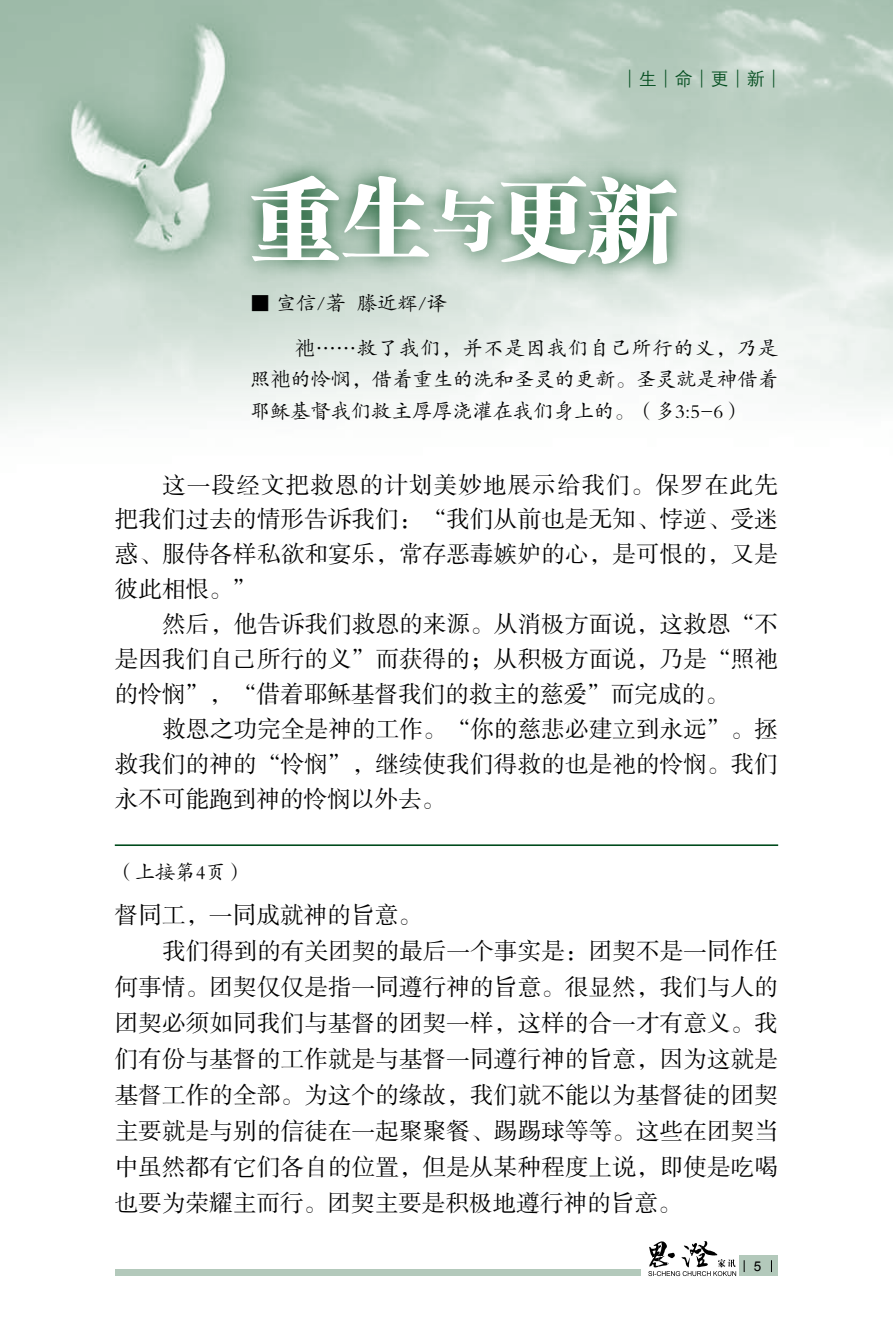
<style>
.page{position:relative;width:893px;height:1340px;background:#fff}
.page>*{position:absolute;margin:0;border:0;box-sizing:border-box;transform-origin:0 0}
.t1{font:90px "FZCSJW GB1 0";color:#fff}
.t2{font:23.62px/34.9px "FZSSK GBK1 0";letter-spacing:.005em;color:#000;text-align:justify}
.t3{font:20.25px/31.5px "FZKTJW GB1 0";color:#000;text-align:justify}
.t4{font:18px "FZZDXK GBK1 0";color:#004b1c}
.s1{font-size:67.5px}
.s2{font-family:"Sim Sun"}
</style>
<div class="page">
<img style="left:0;top:0;width:893px;height:846px">
<hr style="left:115px;top:844px;width:663px;height:2px;background:#004b1c">
<svg style="left:231px;top:152px;width:467px;height:135px"></svg>
<svg style="left:648px;top:1241px;width:88px;height:34px"></svg>
<div style="left:739px;top:1255px;width:38px;height:20px;background:#b3c9bb"></div>
<div style="left:115px;top:1269px;width:526px;height:6px;background:#b3c9bb"></div>
<p class="t4" style="left:621px;top:69px;width:163px">│生│命│更│新│</p>
<h1 class="t1" style="left:250px;top:169px;width:429px">重生<span class="s1">与</span>更新</h1>
<p class="t3" style="left:250px;top:288px;width:199px">■ 宣信/著 滕近辉/译</p>
<p class="t3" style="left:250px;top:333px;width:530px;text-indent:45px"><span class="s2">祂</span>……救了我们，并不是因我们自己所行的义，乃是照<span class="s2">祂</span>的怜悯，借着重生的洗和圣灵的更新。圣灵就是神借着耶稣基督我们救主厚厚浇灌在我们身上的。（多3:5-6）</p>
<p class="t2" style="left:115px;top:468px;width:665px;text-indent:48px">这一段经文把救恩的计划美妙地展示给我们。保罗在此先把我们过去的情形告诉我们：“我们从前也是无知、悖逆、受迷惑、服侍各样私欲和宴乐，常存恶毒嫉妒的心，是可恨的，又是彼此相恨。”</p>
<p class="t2" style="left:115px;top:608px;width:665px;text-indent:48px">然后，他告诉我们救恩的来源。从消极方面说，这救恩“不是因我们自己所行的义”而获得的；从积极方面说，乃是“照祂的怜悯”，“借着耶稣基督我们的救主的慈爱”而完成的。</p>
<p class="t2" style="left:115px;top:712px;width:665px;text-indent:48px">救恩之功完全是神的工作。“你的慈悲必建立到永远”。拯救我们的神的“怜悯”，继续使我们得救的也是祂的怜悯。我们永不可能跑到神的怜悯以外去。</p>
<p class="t3" style="left:115px;top:857px;width:133px">（上接第4页）</p>
<p class="t2" style="left:115px;top:898px;width:309px">督同工，一同成就神的旨意。</p>
<p class="t2" style="left:163px;top:934px;width:617px">我们得到的有关团契的最后一个事实是：团契不是一同作任</p>
<p class="t2" style="left:115px;top:970px;width:665px">何事情。团契仅仅是指一同遵行神的旨意。很显然，我们与人的</p>
<p class="t2" style="left:115px;top:1006px;width:665px">团契必须如同我们与基督的团契一样，这样的合一才有意义。我</p>
<p class="t2" style="left:115px;top:1042px;width:665px">们有份与基督的工作就是与基督一同遵行神的旨意，因为这就是</p>
<p class="t2" style="left:115px;top:1078px;width:665px">基督工作的全部。为这个的缘故，我们就不能以为基督徒的团契</p>
<p class="t2" style="left:115px;top:1114px;width:665px">主要就是与别的信徒在一起聚聚餐、踢踢球等等。这些在团契当</p>
<p class="t2" style="left:115px;top:1150px;width:665px">中虽然都有它们各自的位置，但是从某种程度上说，即使是吃喝</p>
<p class="t2" style="left:115px;top:1186px;width:568px">也要为荣耀主而行。团契主要是积极地遵行神的旨意。</p>
</div>
